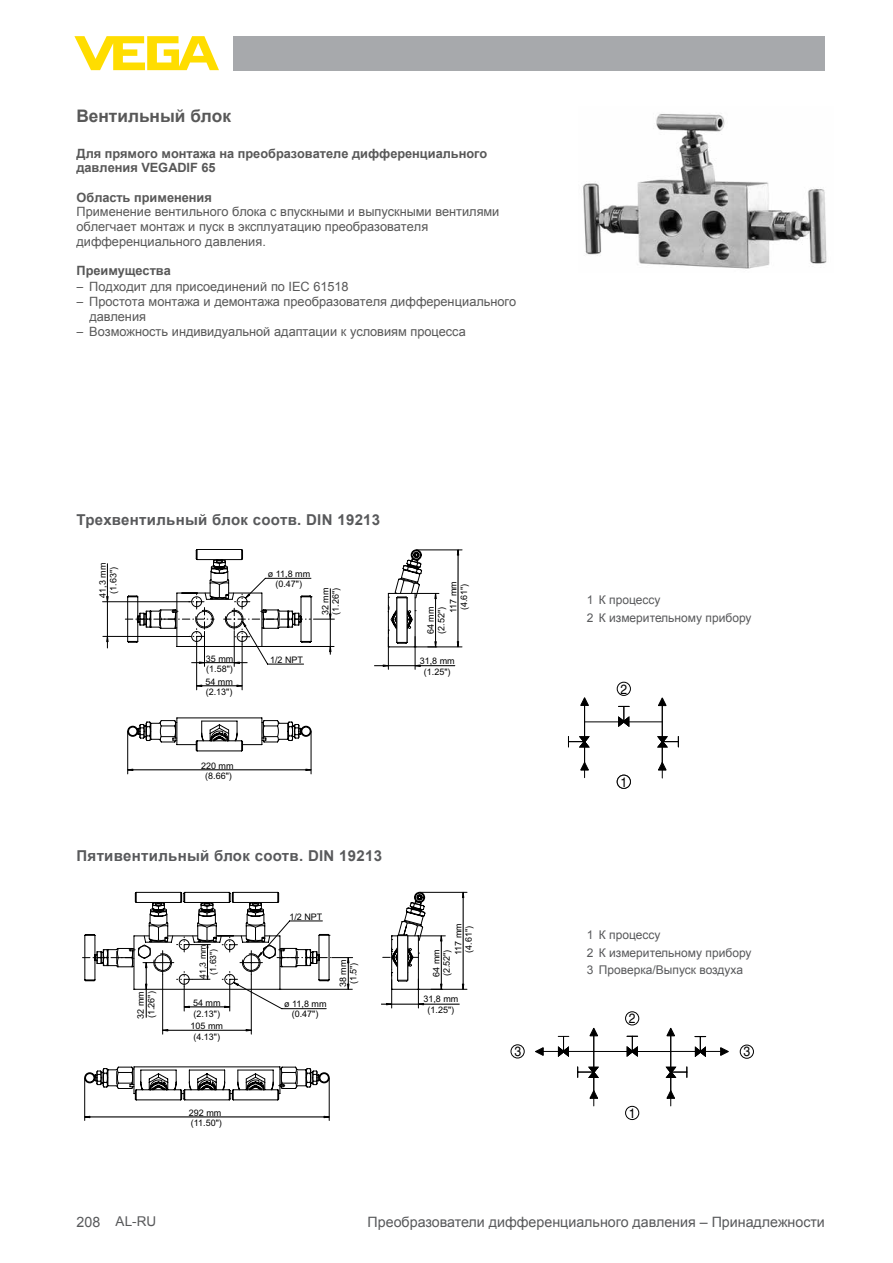
<style>
.page{position:relative;width:893px;height:1263px;background:#fff}
.page>*{position:absolute;margin:0;border:0;box-sizing:border-box;transform-origin:0 0}
.t1{font:700 17.25px "Arial";color:#585858}
.t2{font:700 15px "Arial";letter-spacing:.02em;color:#58595b}
.t3{font:14.25px "Arial";color:#58595b}
.t4{font:13.5px "Helvetica Linotype";color:#000;scale:.9 1}
.t5{font:13.5px "Arial";color:#58595b}
.t6{font:12.75px/15.3px "Arial";letter-spacing:-.005em;color:#585858}
.t7{font:700 12.75px/14.7px "Arial";color:#585858}
.t8{font:12px/17.7px "Arial";color:#58595b}
.t9{font:9px/10.5px "Arial";color:#000}
.t10{font:8.7px/10.5px "Arial";color:#000;text-align:center}
</style>
<div class="page">
<div style="left:234px;top:36px;width:591px;height:34px;background:#a7a9ac"></div>
<svg style="left:74px;top:36px;width:145px;height:34px"></svg>
<img style="left:582px;top:114px;width:245px;height:155px">
<svg style="left:106px;top:596px;width:3px;height:9px"></svg>
<svg style="left:106px;top:633px;width:3px;height:9px"></svg>
<hr style="left:428px;top:647px;width:34px;height:1px;background:#000">
<hr style="left:416px;top:550px;width:46px;height:1px;background:#000">
<hr style="left:458px;top:550px;width:1px;height:97px;background:#000">
<hr style="left:103px;top:601px;width:89px;height:1px;background:#000">
<hr style="left:107px;top:563px;width:1px;height:85px;background:#000">
<hr style="left:103px;top:636px;width:89px;height:1px;background:#000">
<hr style="left:311px;top:731px;width:1px;height:43px;background:#000">
<hr style="left:128px;top:770px;width:183px;height:1px;background:#000">
<hr style="left:374px;top:665px;width:81px;height:1px;background:#000">
<hr style="left:127px;top:731px;width:1px;height:43px;background:#000">
<svg style="left:125px;top:549px;width:314px;height:203px"></svg>
<div style="left:396px;top:597px;width:11px;height:46px;background:#fff;border:1px dashed #000"></div>
<div style="left:617px;top:682px;width:14px;height:14px;border:1px solid #000;border-radius:50%"></div>
<div style="left:617px;top:775px;width:14px;height:13px;background:#fff;border:1px solid #000;border-radius:50%"></div>
<hr style="left:584px;top:700px;width:1px;height:78px;background:#000">
<svg style="left:580px;top:697px;width:9px;height:9px"></svg>
<svg style="left:580px;top:762px;width:9px;height:8px"></svg>
<hr style="left:584px;top:700px;width:1px;height:63px;background:#000">
<hr style="left:585px;top:721px;width:77px;height:1px;background:#000">
<svg style="left:617px;top:706px;width:13px;height:21px"></svg>
<svg style="left:568px;top:736px;width:22px;height:12px"></svg>
<hr style="left:662px;top:700px;width:1px;height:78px;background:#000">
<svg style="left:658px;top:697px;width:8px;height:9px"></svg>
<svg style="left:658px;top:762px;width:8px;height:8px"></svg>
<hr style="left:662px;top:700px;width:1px;height:64px;background:#000">
<svg style="left:657px;top:736px;width:22px;height:12px"></svg>
<hr style="left:431px;top:989px;width:36px;height:1px;background:#000">
<hr style="left:420px;top:892px;width:47px;height:1px;background:#000">
<hr style="left:463px;top:892px;width:1px;height:97px;background:#000">
<hr style="left:84px;top:1078px;width:1px;height:42px;background:#000">
<hr style="left:329px;top:1078px;width:1px;height:42px;background:#000">
<hr style="left:85px;top:1117px;width:244px;height:1px;background:#000">
<hr style="left:381px;top:1004px;width:79px;height:1px;background:#000">
<svg style="left:82px;top:892px;width:363px;height:209px"></svg>
<div style="left:625px;top:1106px;width:14px;height:14px;background:#fff;border:1px solid #000;border-radius:50%"></div>
<div style="left:625px;top:1011px;width:14px;height:14px;border:1px solid #000;border-radius:50%"></div>
<div style="left:511px;top:1044px;width:13px;height:14px;background:#fff;border:1px solid #000;border-radius:50%"></div>
<div style="left:740px;top:1045px;width:14px;height:13px;background:#fff;border:1px solid #000;border-radius:50%"></div>
<hr style="left:593px;top:1030px;width:1px;height:76px;background:#000">
<svg style="left:590px;top:1028px;width:8px;height:8px"></svg>
<svg style="left:590px;top:1090px;width:8px;height:8px"></svg>
<hr style="left:537px;top:1051px;width:57px;height:1px;background:#000">
<hr style="left:593px;top:1030px;width:1px;height:64px;background:#000">
<svg style="left:535px;top:1047px;width:8px;height:9px"></svg>
<svg style="left:557px;top:1036px;width:13px;height:21px"></svg>
<hr style="left:594px;top:1051px;width:77px;height:1px;background:#000">
<svg style="left:626px;top:1036px;width:12px;height:21px"></svg>
<svg style="left:577px;top:1066px;width:22px;height:12px"></svg>
<hr style="left:670px;top:1030px;width:1px;height:76px;background:#000">
<svg style="left:667px;top:1028px;width:8px;height:8px"></svg>
<svg style="left:667px;top:1090px;width:8px;height:8px"></svg>
<hr style="left:670px;top:1030px;width:1px;height:64px;background:#000">
<hr style="left:671px;top:1051px;width:55px;height:1px;background:#000">
<svg style="left:720px;top:1047px;width:9px;height:9px"></svg>
<svg style="left:694px;top:1036px;width:13px;height:21px"></svg>
<svg style="left:665px;top:1066px;width:22px;height:12px"></svg>
<h1 class="t1" style="left:77px;top:105px;width:156px">Вентильный блок</h1>
<p class="t7" style="left:77px;top:146px;width:412px">Для прямого монтажа на преобразователе дифференциального давления VEGADIF 65</p>
<p class="t7" style="left:77px;top:190px;width:137px">Область применения</p>
<p class="t6" style="left:77px;top:205px;width:424px;line-height:14.7px">Применение вентильного блока с впускными и выпускными вентилями облегчает монтаж и пуск в эксплуатацию преобразователя дифференциального давления.</p>
<p class="t7" style="left:77px;top:264px;width:96px">Преимущества</p>
<p class="t6" style="left:89px;top:278px;width:428px">Подходит для присоединений по IEC 61518<br>Простота монтажа и демонтажа преобразователя дифференциального давления<br>Возможность индивидуальной адаптации к условиям процесса</p>
<p class="t2" style="left:77px;top:510px;width:305px">Трехвентильный блок соотв. DIN 19213</p>
<p class="t9" style="left:98px;top:598px;width:37px;text-align:center;rotate:-90deg">41,3 mm (1.63")</p>
<p class="t9" style="left:206px;top:653px;width:29px">35 mm (1.58")</p>
<p class="t9" style="left:205px;top:677px;width:29px">54 mm (2.13")</p>
<p class="t9" style="left:201px;top:760px;width:34px;text-align:center">220 mm (8.66")</p>
<p class="t9" style="left:268px;top:568px;width:44px;text-align:center">ø 11,8 mm (0.47")</p>
<p class="t9" style="left:270px;top:654px;width:35px">1/2 NPT</p>
<p class="t9" style="left:320px;top:615px;width:29px;rotate:-90deg">32 mm (1.26")</p>
<p class="t9" style="left:448px;top:613px;width:33px;rotate:-90deg">117 mm (4.61")</p>
<p class="t9" style="left:426px;top:634px;width:29px;rotate:-90deg">64 mm (2.52")</p>
<p class="t9" style="left:420px;top:656px;width:37px;text-align:center">31,8 mm (1.25")</p>
<p class="t2" style="left:77px;top:846px;width:307px">Пятивентильный блок соотв. DIN 19213</p>
<p class="t10" style="left:198px;top:979px;width:35px;rotate:-90deg">41,3 mm (1.63")</p>
<p class="t9" style="left:289px;top:911px;width:35px">1/2 NPT</p>
<p class="t9" style="left:338px;top:987px;width:29px;text-align:center;rotate:-90deg">38 mm (1.5")</p>
<p class="t9" style="left:453px;top:955px;width:33px;rotate:-90deg">117 mm (4.61")</p>
<p class="t9" style="left:431px;top:977px;width:29px;rotate:-90deg">64 mm (2.52")</p>
<p class="t9" style="left:136px;top:1018px;width:29px;rotate:-90deg">32 mm (1.26")</p>
<p class="t9" style="left:193px;top:998px;width:29px">54 mm (2.13")</p>
<p class="t9" style="left:423px;top:994px;width:37px;text-align:center">31,8 mm (1.25")</p>
<p class="t9" style="left:191px;top:1021px;width:34px;text-align:center">105 mm (4.13")</p>
<p class="t9" style="left:284px;top:998px;width:44px;text-align:center">ø 11,8 mm (0.47")</p>
<p class="t9" style="left:189px;top:1107px;width:35px">292 mm (11.50")</p>
<p class="t8" style="left:587px;top:591px;width:166px">1 К процессу<br>2 К измерительному прибору</p>
<p class="t4" style="left:621px;top:681px;width:9px">2</p>
<p class="t4" style="left:621px;top:774px;width:9px">1</p>
<p class="t8" style="left:587px;top:926px;width:166px">1 К процессу<br>2 К измерительному прибору<br>3 Проверка/Выпуск воздуха</p>
<p class="t4" style="left:629px;top:1010px;width:9px">2</p>
<p class="t4" style="left:514px;top:1044px;width:9px">3</p>
<p class="t4" style="left:744px;top:1044px;width:9px">3</p>
<p class="t4" style="left:629px;top:1105px;width:9px">1</p>
<p class="t3" style="left:77px;top:1212px;width:25px">208</p>
<p class="t5" style="left:116px;top:1212px;width:42px">AL-RU</p>
<p class="t3" style="left:368px;top:1212px;width:459px">Преобразователи дифференциального давления – Принадлежности</p>
</div>
